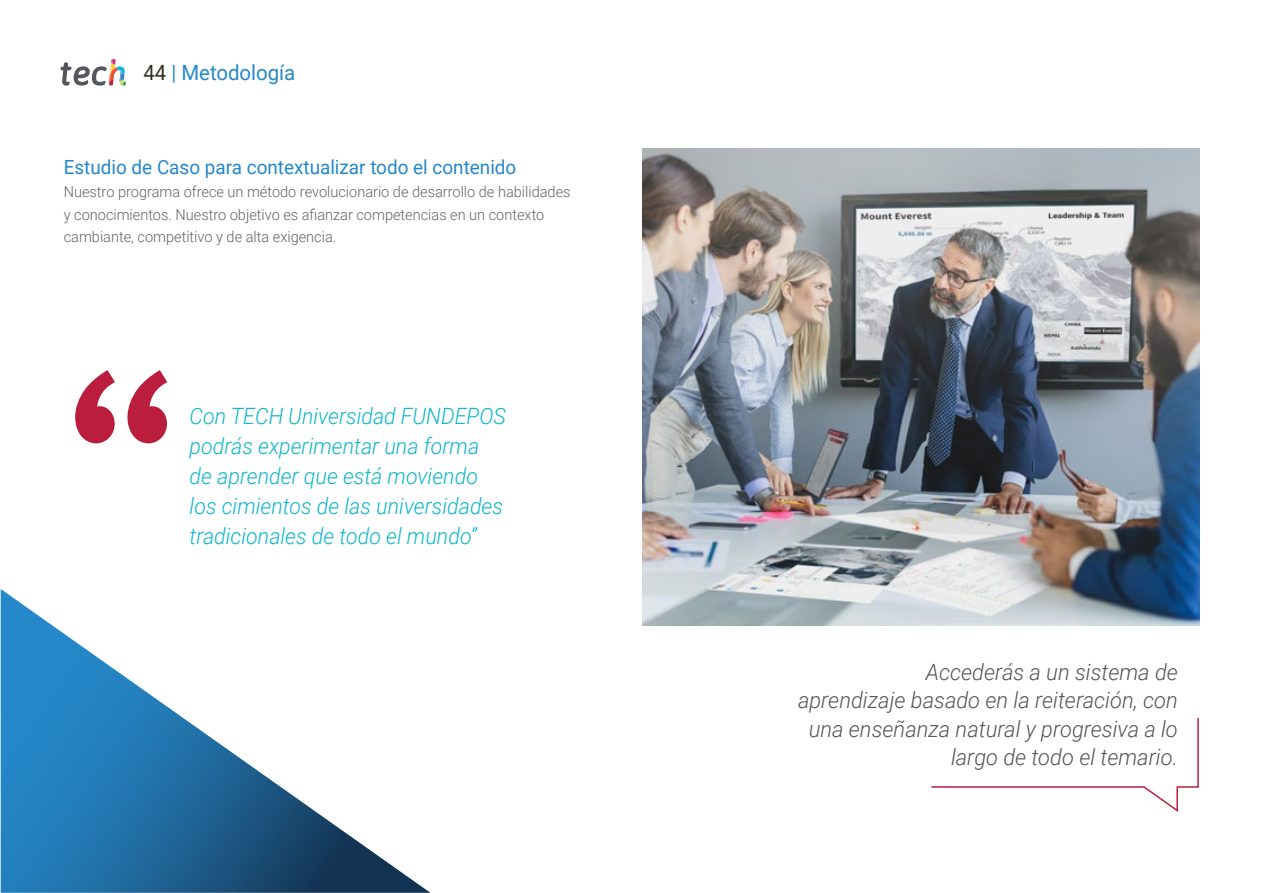
<style>
.page{position:relative;width:1263px;height:893px;background:#fff}
.page>*{position:absolute;margin:0;border:0;box-sizing:border-box;transform-origin:0 0}
.t1{font:italic 300 22.5px/30px "Roboto";color:#0fb6cf;scale:.95 1}
.t2{font:italic 300 22.5px/28.5px "Roboto";color:#52555b;text-align:right}
.t3{font:21px "Roboto";color:#2488c9}
.t4{font:19.5px "Roboto";color:#2488c9}
.t5{font:300 15px/22.5px "Roboto";color:#61646a}
.s1{color:#312e20}
</style>
<div class="page">
<svg style="left:61px;top:59px;width:65px;height:27px"></svg>
<svg style="left:1px;top:589px;width:429px;height:304px"></svg>
<img style="left:642px;top:149px;width:557px;height:477px">
<svg style="left:931px;top:718px;width:268px;height:94px"></svg>
<svg style="left:75px;top:370px;width:92px;height:73px"></svg>
<h2 class="t3" style="left:144px;top:57px;width:153px"><span class="s1">44</span> | Metodología</h2>
<h3 class="t4" style="left:64px;top:153px;width:454px">Estudio de Caso para contextualizar todo el contenido</h3>
<p class="t5" style="left:64px;top:180px;width:508px">Nuestro programa ofrece un método revolucionario de desarrollo de habilidades y conocimientos. Nuestro objetivo es afianzar competencias en un contexto cambiante, competitivo y de alta exigencia.</p>
<h1 class="t1" style="left:190px;top:400px;width:335px">Con TECH Universidad FUNDEPOS podrás experimentar una forma de aprender que está moviendo los cimientos de las universidades tradicionales de todo el mundo”</h1>
<h1 class="t2" style="left:798px;top:656px;width:381px">Accederás a un sistema de<br>aprendizaje basado en la reiteración, con una enseñanza natural y progresiva a lo largo de todo el temario.</h1>
</div>
